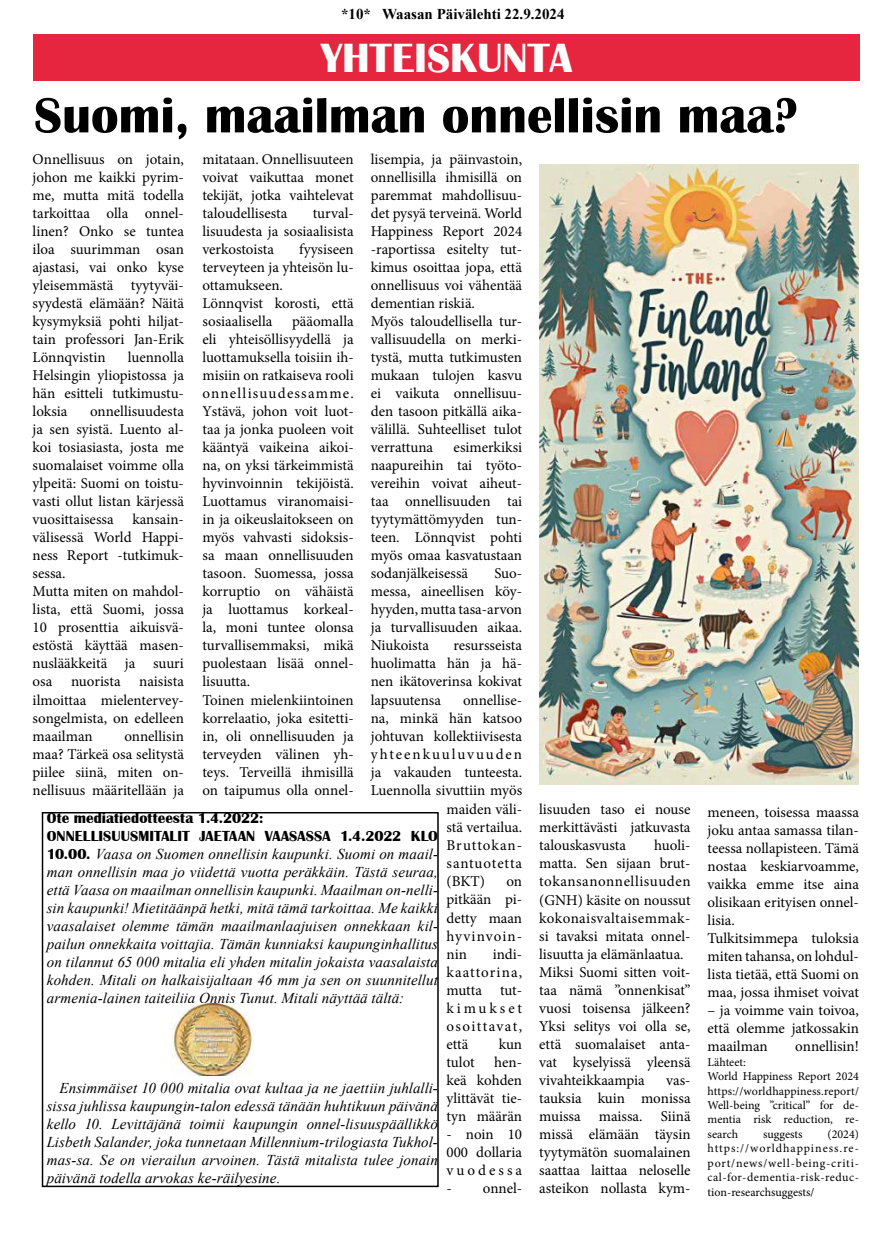
<style>
.page{position:relative;width:893px;height:1234px;background:#fff}
.page>*{position:absolute;margin:0;border:0;box-sizing:border-box;transform-origin:0 0}
.t1{font:700 51px "Britannic";color:#000}
.t2{font:700 42px "Britannic";color:#fbfdfc}
.t3{font:15px/18px "Minion Pro";color:#000;text-align:justify}
.t4{font:italic 15px/18px "Times New Roman";letter-spacing:.005em;color:#000;text-align:justify}
.t5{font:700 15px/18px "Britannic";letter-spacing:.005em;color:#000}
.t6{font:700 15px "Times New Roman";color:#000}
.t7{font:12px/14.4px "Minion Pro";color:#000}
.s1{font-family:"Britannic";font-weight:700;font-style:normal}
</style>
<div class="page">
<div style="left:33px;top:34px;width:826px;height:47px;background:#e6263e"></div>
<img style="left:539px;top:164px;width:320px;height:620px">
<div style="left:42px;top:811px;width:397px;height:375px;border:2px solid #000"></div>
<img style="left:172px;top:1003px;width:81px;height:72px">
<p class="t6" style="left:341px;top:3px;width:225px">*10* Waasan Päivälehti 22.9.2024</p>
<h2 class="t2" style="left:321px;top:34px;width:253px">YHTEISKUNTA</h2>
<h1 class="t1" style="left:34px;top:87px;width:765px">Suomi, maailman onnellisin maa?</h1>
<p class="t3" style="left:33px;top:150px;width:153px">Onnellisuus on jotain, johon me kaikki pyrim&shy;me, mutta mitä todella tarkoittaa olla onnel&shy;linen? Onko se tuntea iloa suurimman osan ajastasi, vai onko kyse yleisemmästä tyytyväi&shy;syydestä elämään? Näitä kysymyksiä pohti hiljat&shy;tain professori Jan-Erik Lönnqvistin</p>
<p class="t3" style="left:33px;top:348px;width:153px;text-indent:95px">luennolla Helsingin yliopistossa ja hän esitteli tutkimustu&shy;loksia</p>
<p class="t3" style="left:33px;top:402px;width:153px;text-indent:57px">onnellisuudesta ja sen syistä. Luento al&shy;koi tosiasiasta, josta me suomalaiset voimme olla ylpeitä: Suomi on toistu&shy;vasti ollut listan kärjessä vuosittaisessa</p>
<p class="t3" style="left:33px;top:510px;width:153px;text-align:left;text-indent:100px">kansain&shy;välisessä World Happi&shy;ness Report -tutkimuk&shy;sessa.<br>Mutta miten on mahdol&shy;lista, että Suomi, jossa<br>10 prosenttia aikuisvä&shy;estöstä käyttää masen&shy;nuslääkkeitä ja suuri osa nuorista naisista ilmoittaa mielentervey&shy;songelmista, on edelleen maailman</p>
<p class="t3" style="left:33px;top:726px;width:153px;text-indent:92px">onnellisin maa? Tärkeä osa selitystä piilee siinä, miten on&shy;nellisuus määritellään ja</p>
<p class="t3" style="left:202px;top:150px;width:153px">mitataan. Onnellisuuteen voivat vaikuttaa monet tekijät, jotka vaihtelevat taloudellisesta</p>
<p class="t3" style="left:202px;top:204px;width:153px;text-indent:110px">turval&shy;lisuudesta ja sosiaalisista verkostoista</p>
<p class="t3" style="left:202px;top:240px;width:153px;text-align:left;text-indent:97px">fyysiseen terveyteen ja yhteisön lu&shy;ottamukseen.<br>Lönnqvist korosti, että sosiaalisella</p>
<p class="t3" style="left:202px;top:312px;width:153px;text-align:left;text-indent:90px">pääomalla eli yhteisöllisyydellä ja luottamuksella toisiin ih&shy;misiin on ratkaiseva rooli onnellisuudessamme.<br>Ystävä, johon voit luot&shy;taa ja jonka puoleen voit kääntyä vaikeina aikoi&shy;na, on yksi tärkeimmistä hyvinvoinnin tekijöistä.<br>Luottamus viranomaisi&shy;in ja oikeuslaitokseen on myös vahvasti sidoksis&shy;sa maan onnellisuuden tasoon. Suomessa, jossa korruptio on vähäistä ja luottamus korkeal&shy;la, moni tuntee olonsa turvallisemmaksi, mikä puolestaan lisää onnel&shy;lisuutta.<br>Toinen mielenkiintoinen korrelaatio, joka esitetti&shy;in, oli onnellisuuden ja terveyden välinen yh&shy;teys. Terveillä ihmisillä on taipumus olla onnel-</p>
<p class="t3" style="left:371px;top:150px;width:153px;text-align:left">lisempia, ja päinvastoin, onnellisilla ihmisillä on paremmat mahdollisuu&shy;det pysyä terveinä. World<br>Happiness Report 2024 -raportissa esitelty tut&shy;kimus osoittaa jopa, että onnellisuus voi vähentää dementian riskiä.<br>Myös taloudellisella tur&shy;vallisuudella on merki&shy;tystä, mutta tutkimusten mukaan tulojen kasvu ei vaikuta onnellisuu&shy;den tasoon pitkällä aika&shy;välillä. Suhteelliset tulot verrattuna</p>
<p class="t3" style="left:371px;top:438px;width:153px;text-indent:83px">esimerkiksi naapureihin tai työto&shy;vereihin voivat aiheut&shy;taa onnellisuuden tai tyytymättömyyden tun&shy;teen. Lönnqvist pohti myös omaa kasvatustaan sodanjälkeisessä</p>
<p class="t3" style="left:371px;top:564px;width:153px;text-indent:124px">Suo&shy;messa, aineellisen köy&shy;hyyden, mutta tasa-arvon ja turvallisuuden aikaa.<br>Niukoista</p>
<p class="t3" style="left:371px;top:636px;width:153px;text-indent:83px">resursseista huolimatta hän ja hä&shy;nen ikätoverinsa kokivat lapsuutensa</p>
<p class="t3" style="left:371px;top:690px;width:153px;text-indent:92px">onnellise&shy;na, minkä hän katsoo johtuvan kollektiivisesta yhteenkuuluvuuden ja vakauden tunteesta.<br>Luennolla sivuttiin myös</p>
<p class="t5" style="left:47px;top:808px;width:393px">Ote mediatiedotteesta 1.4.2022:<br>ONNELLISUUSMITALIT JAETAAN VAASASSA 1.4.2022 KLO</p>
<p class="t4" style="left:47px;top:844px;width:393px"><span class="s1">10.00.</span> Vaasa on Suomen onnellisin kaupunki. Suomi on maail&shy;man onnellisin maa jo viidettä vuotta peräkkäin. Tästä seuraa, että Vaasa on maailman onnellisin kaupunki. Maailman on-nelli&shy;sin kaupunki! Mietitäänpä hetki, mitä tämä tarkoittaa. Me kaikki vaasalaiset olemme tämän maailmanlaajuisen onnekkaan kil&shy;pailun onnekkaita voittajia. Tämän kunniaksi kaupunginhallitus on tilannut 65 000 mitalia eli yhden mitalin jokaista vaasalaista kohden. Mitali on halkaisijaltaan 46 mm ja sen on suunnitellut armenia-lainen taiteilija Onnis Tunut. Mitali näyttää tältä:</p>
<p class="t4" style="left:47px;top:1078px;width:393px;text-indent:13px">Ensimmäiset 10 000 mitalia ovat kultaa ja ne jaettiin juhlalli&shy;sissa juhlissa kaupungin-talon edessä tänään huhtikuun päivänä kello 10. Levittäjänä toimii kaupungin onnel-lisuuspäällikkö Lisbeth Salander, joka tunnetaan Millennium-trilogiasta Tukhol&shy;mas-sa. Se on vierailun arvoinen. Tästä mitalista tulee jonain päivänä todella arvokas ke-räilyesine.</p>
<p class="t3" style="left:446px;top:800px;width:77px">maiden väli&shy;stä vertailua.<br>Bruttokan&shy;santuotetta (BKT)</p>
<p class="t3" style="left:446px;top:872px;width:77px;text-indent:60px">on pitkään pi&shy;detty maan hyvinvoin&shy;nin</p>
<p class="t3" style="left:446px;top:944px;width:77px;text-indent:46px">indi&shy;kaattorina, mutta tut&shy;kimukset osoittavat, että</p>
<p class="t3" style="left:499px;top:1034px;width:25px">kun</p>
<p class="t3" style="left:446px;top:1052px;width:77px;text-indent:48px">hen&shy;keä kohden ylittävät tie&shy;tyn määrän</p>
<p class="t3" style="left:446px;top:1124px;width:77px">- noin 10<br>000 dollaria vuodessa</p>
<p class="t3" style="left:446px;top:1178px;width:77px">- onnel-</p>
<p class="t3" style="left:446px;top:1052px;width:30px">tulot</p>
<p class="t3" style="left:539px;top:800px;width:153px">lisuuden taso ei nouse merkittävästi jatkuvasta talouskasvusta</p>
<p class="t3" style="left:539px;top:836px;width:153px;text-align:left;text-indent:115px">huoli&shy;matta. Sen sijaan brut&shy;tokansanonnellisuuden (GNH) käsite on noussut kokonaisvaltaisemmak&shy;si tavaksi mitata onnel&shy;lisuutta ja elämänlaatua.<br>Miksi Suomi sitten voit&shy;taa nämä ”onnenkisat” vuosi toisensa jälkeen?<br>Yksi selitys voi olla se, että suomalaiset anta&shy;vat kyselyissä yleensä vivahteikkaampia</p>
<p class="t3" style="left:539px;top:1070px;width:153px;text-indent:127px">vas&shy;tauksia kuin monissa muissa maissa. Siinä missä elämään täysin tyytymätön suomalainen saattaa laittaa neloselle asteikon nollasta kym-</p>
<p class="t3" style="left:708px;top:803px;width:153px;text-align:left">meneen, toisessa maassa joku antaa samassa tilan&shy;teessa nollapisteen. Tämä nostaa keskiarvoamme, vaikka emme itse aina olisikaan erityisen onnel&shy;lisia.<br>Tulkitsimmepa tuloksia miten tahansa, on lohdul&shy;lista tietää, että Suomi on maa, jossa ihmiset voivat</p>
<p class="t3" style="left:708px;top:1001px;width:153px">– ja voimme vain toivoa, että olemme jatkossakin maailman</p>
<p class="t3" style="left:795px;top:1037px;width:65px">onnellisin!</p>
<p class="t7" style="left:708px;top:1054px;width:153px">Lähteet:<br>World Happiness Report 2024 https://worldhappiness.report/<br>Well-being ”critical” for de&shy;mentia risk reduction, re&shy;search</p>
<p class="t7" style="left:708px;top:1126px;width:153px;text-align:justify;text-indent:120px">(2024) https://worldhappiness.re&shy;port/news/well-being-criti&shy;cal-for-dementia-risk-reduc&shy;tion-researchsuggests/</p>
<p class="t7" style="left:763px;top:1126px;width:41px">suggests</p>
</div>
